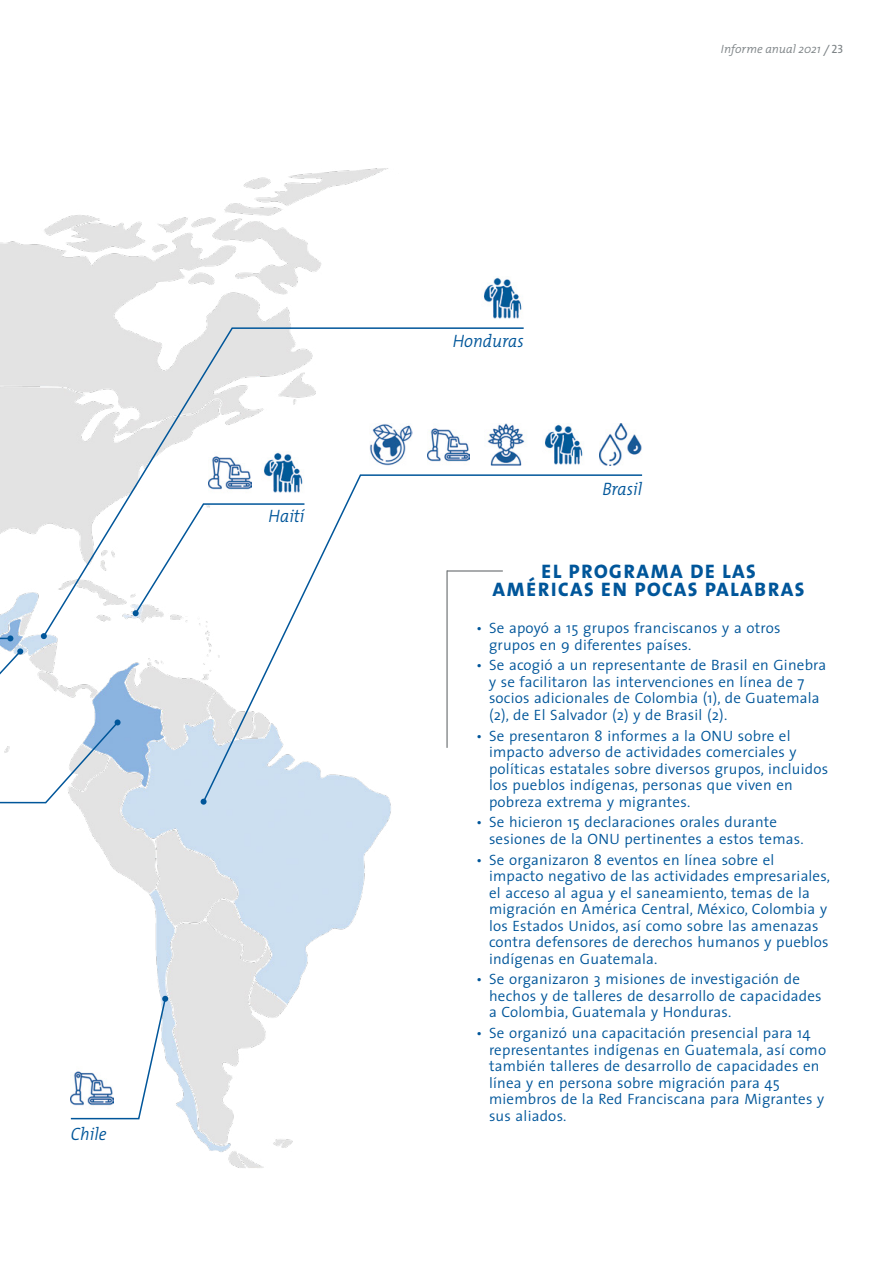
<style>
.page{position:relative;width:893px;height:1263px;background:#fff}
.page>*{position:absolute;margin:0;border:0;box-sizing:border-box;transform-origin:0 0}
.fi_17_subhead_neu{font:25.5px/18.8px "The Mix Bold Caps";letter-spacing:.03em;color:#00569a;text-align:center;scale:.92 1}
.fi_17_fließtext_neu{font:italic 300 18px "The Mix";color:#00569a;scale:.92 1}
.t1{font:300 15px/16.5px "The Sans";letter-spacing:.015em;color:#00569a}
.t2{font:italic 300 12px "The Mix";color:#7d8386}
.s1{font-size:16.5px}
.s2{font-family:"The Sans Caps";font-weight:400;font-style:normal}
</style>
<div class="page">
<img style="left:0;top:168px;width:391px;height:1000px">
<svg style="left:0;top:333px;width:13px;height:308px"></svg>
<svg style="left:69px;top:996px;width:99px;height:124px"></svg>
<svg style="left:0;top:648px;width:121px;height:156px"></svg>
<svg style="left:202px;top:474px;width:441px;height:330px"></svg>
<svg style="left:201px;top:799px;width:6px;height:6px"></svg>
<svg style="left:42px;top:327px;width:483px;height:311px"></svg>
<svg style="left:41px;top:633px;width:6px;height:6px"></svg>
<img style="left:370px;top:423px;width:42px;height:43px">
<img style="left:427px;top:423px;width:43px;height:43px">
<img style="left:485px;top:423px;width:40px;height:43px">
<img style="left:545px;top:424px;width:38px;height:41px">
<img style="left:600px;top:423px;width:42px;height:43px">
<img style="left:71px;top:1067px;width:42px;height:42px">
<img style="left:484px;top:277px;width:38px;height:42px">
<svg style="left:133px;top:503px;width:173px;height:113px"></svg>
<img style="left:209px;top:451px;width:42px;height:43px">
<img style="left:262px;top:451px;width:42px;height:43px">
<p class="fi_17_fließtext_neu" style="left:71px;top:1119px;width:40px">Chile</p>
<p class="fi_17_fließtext_neu" style="left:269px;top:501px;width:40px">Haití</p>
<p class="t2" style="left:721px;top:39px;width:124px">Informe anual 2021 <span class="s1">/</span> <span class="s2">23</span></p>
<p class="fi_17_fließtext_neu" style="left:453px;top:326px;width:79px">Honduras</p>
<p class="fi_17_fließtext_neu" style="left:602px;top:474px;width:45px">Brasil</p>
<p class="fi_17_subhead_neu" style="left:492px;top:559px;width:341px">el programa de las américas en pocas palabras</p>
<p class="t1" style="left:489px;top:619px;width:293px;text-indent:-13px">• Se apoyó a 15 grupos franciscanos y a otros grupos en 9 diferentes países.</p>
<p class="t1" style="left:489px;top:656px;width:339px;text-indent:-13px">• Se acogió a un representante de Brasil en Ginebra y se facilitaron las intervenciones en línea de 7 socios adicionales de Colombia (1), de Guatemala (2), de El Salvador (2) y de Brasil (2).</p>
<p class="t1" style="left:489px;top:727px;width:341px;text-indent:-13px">• Se presentaron 8 informes a la ONU sobre el impacto adverso de actividades comerciales y políticas estatales sobre diversos grupos, incluidos los pueblos indígenas, personas que viven en pobreza extrema y migrantes.</p>
<p class="t1" style="left:489px;top:813px;width:316px;text-indent:-13px">• Se hicieron 15 declaraciones orales durante sesiones de la ONU pertinentes a estos temas.</p>
<p class="t1" style="left:489px;top:851px;width:342px;text-indent:-13px">• Se organizaron 8 eventos en línea sobre el impacto negativo de las actividades empresariales, el acceso al agua y el saneamiento, temas de la migración en América Central, México, Colombia y los Estados Unidos, así como sobre las amenazas contra defensores de derechos humanos y pueblos indígenas en Guatemala.</p>
<p class="t1" style="left:489px;top:970px;width:334px;text-indent:-13px">• Se organizaron 3 misiones de investigación de hechos y de talleres de desarrollo de capacidades a Colombia, Guatemala y Honduras.</p>
<p class="t1" style="left:489px;top:1024px;width:339px;text-indent:-13px">• Se organizó una capacitación presencial para 14 representantes indígenas en Guatemala, así como también talleres de desarrollo de capacidades en línea y en persona sobre migración para 45 miembros de la Red Franciscana para Migrantes y sus aliados.</p>
</div>
